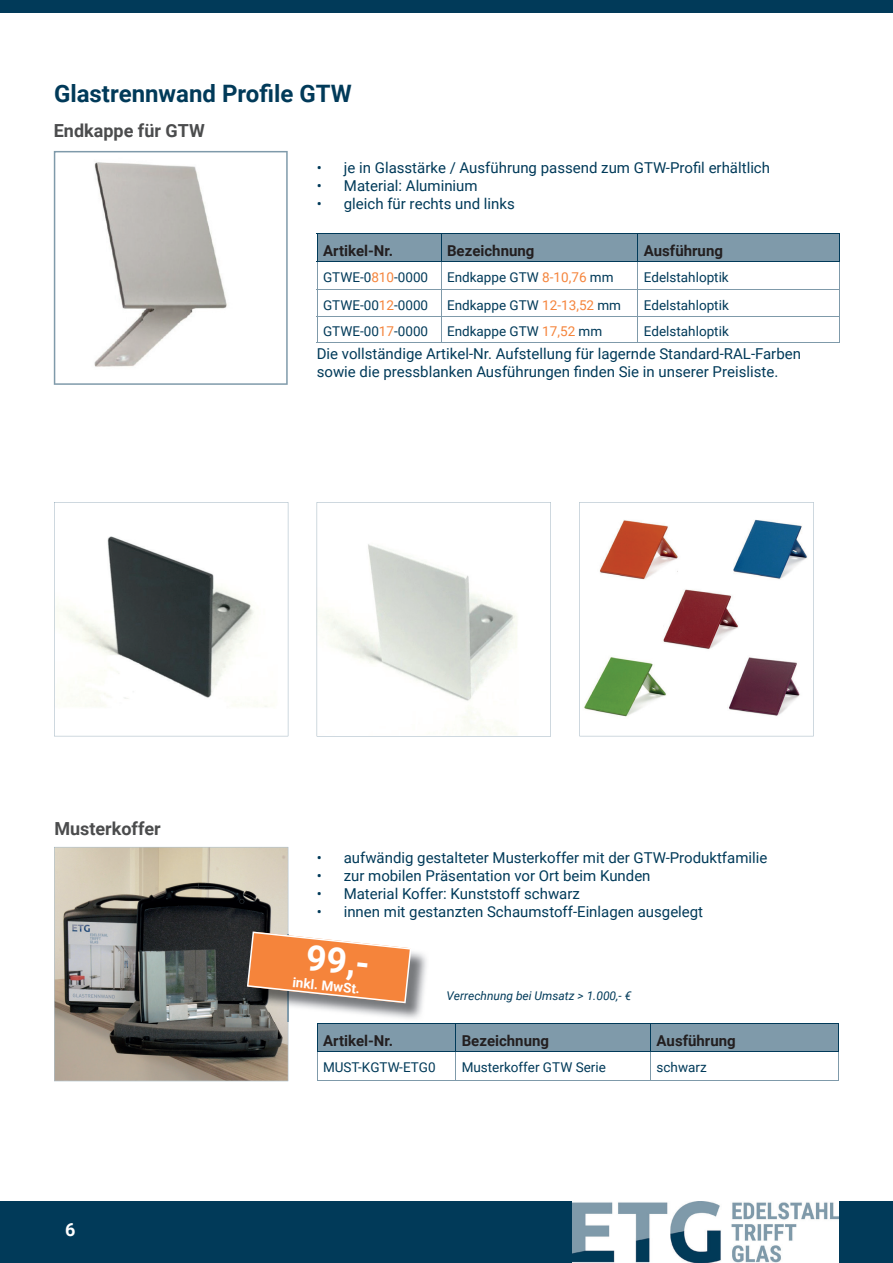
<style>
.page{position:relative;width:893px;height:1263px;background:#fff}
.page>*{position:absolute;margin:0;border:0;box-sizing:border-box;transform-origin:0 0}
.t1{font:700 36px "Roboto";color:#fff}
.t2{font:700 24px "Roboto";color:#013a59}
.t3{font:700 18px "Roboto";color:#4b4c4d}
.t4{font:700 18px "Roboto";color:#fff}
.t5{font:15px/18px "Roboto";color:#013a59}
.t6{font:700 15px "Roboto";color:#231f20}
.t7{font:13.5px "Roboto";color:#013a59}
.t8{font:700 13.5px "Roboto";color:#fff}
.t9{font:italic 12px "Roboto";color:#013a59}
.s1{color:#f5843b}
</style>
<div class="page">
<div style="left:0;top:0;width:893px;height:13px;background:#013a59"></div>
<div style="left:0;top:1201px;width:893px;height:62px;background:#013a59"></div>
<img style="left:572px;top:1201px;width:267px;height:62px">
<svg style="left:54px;top:151px;width:234px;height:234px"></svg>
<hr style="left:317px;top:233px;width:124px;height:1px;background:#013a59">
<hr style="left:441px;top:233px;width:197px;height:1px;background:#013a59">
<hr style="left:638px;top:233px;width:201px;height:1px;background:#013a59">
<svg style="left:317px;top:234px;width:523px;height:108px"></svg>
<hr style="left:317px;top:342px;width:124px;height:1px;background:#7f9aaa">
<hr style="left:441px;top:342px;width:197px;height:1px;background:#7f9aaa">
<hr style="left:638px;top:342px;width:201px;height:1px;background:#7f9aaa">
<svg style="left:579px;top:502px;width:235px;height:234px"></svg>
<svg style="left:317px;top:502px;width:234px;height:234px"></svg>
<svg style="left:54px;top:502px;width:234px;height:234px"></svg>
<svg style="left:54px;top:847px;width:234px;height:234px"></svg>
<hr style="left:317px;top:1023px;width:139px;height:1px;background:#013a59">
<hr style="left:456px;top:1023px;width:195px;height:1px;background:#013a59">
<hr style="left:651px;top:1023px;width:188px;height:1px;background:#013a59">
<svg style="left:317px;top:1024px;width:522px;height:56px"></svg>
<hr style="left:317px;top:1080px;width:139px;height:1px;background:#7f9aaa">
<hr style="left:456px;top:1080px;width:195px;height:1px;background:#7f9aaa">
<hr style="left:651px;top:1080px;width:188px;height:1px;background:#7f9aaa">
<img style="left:250px;top:952px;width:177px;height:69px">
<img style="left:288px;top:1003px;width:1px;height:18px">
<svg style="left:247px;top:931px;width:164px;height:72px"></svg>
<h2 class="t2" style="left:54px;top:76px;width:299px">Glastrennwand Profile GTW</h2>
<p class="t3" style="left:54px;top:118px;width:152px">Endkappe für GTW</p>
<p class="t5" style="left:317px;top:158px;width:455px">• je in Glasstärke / Ausführung passend zum GTW-Profil erhältlich</p>
<p class="t5" style="left:317px;top:176px;width:162px">• Material: Aluminium</p>
<p class="t5" style="left:317px;top:194px;width:199px">• gleich für rechts und links</p>
<p class="t6" style="left:323px;top:240px;width:72px">Artikel-Nr.</p>
<p class="t6" style="left:447px;top:240px;width:89px">Bezeichnung</p>
<p class="t6" style="left:644px;top:240px;width:81px">Ausführung</p>
<p class="t7" style="left:323px;top:267px;width:107px">GTWE-0<span class="s1">810</span>-0000</p>
<p class="t7" style="left:447px;top:267px;width:168px">Endkappe GTW <span class="s1">8-10,76</span> mm</p>
<p class="t7" style="left:644px;top:267px;width:86px">Edelstahloptik</p>
<p class="t7" style="left:323px;top:296px;width:107px">GTWE-00<span class="s1">12</span>-0000</p>
<p class="t7" style="left:447px;top:296px;width:176px">Endkappe GTW <span class="s1">12-13,52</span> mm</p>
<p class="t7" style="left:644px;top:296px;width:86px">Edelstahloptik</p>
<p class="t7" style="left:323px;top:322px;width:107px">GTWE-00<span class="s1">17</span>-0000</p>
<p class="t7" style="left:447px;top:322px;width:157px">Endkappe GTW <span class="s1">17,52</span> mm</p>
<p class="t7" style="left:644px;top:322px;width:86px">Edelstahloptik</p>
<p class="t5" style="left:317px;top:344px;width:486px">Die vollständige Artikel-Nr. Aufstellung für lagernde Standard-RAL-Farben sowie die pressblanken Ausführungen finden Sie in unserer Preisliste.</p>
<p class="t3" style="left:54px;top:816px;width:108px">Musterkoffer</p>
<p class="t4" style="left:65px;top:1216px;width:12px">6</p>
<p class="t5" style="left:317px;top:848px;width:452px">• aufwändig gestalteter Musterkoffer mit der GTW-Produktfamilie</p>
<p class="t5" style="left:317px;top:866px;width:335px">• zur mobilen Präsentation vor Ort beim Kunden</p>
<p class="t5" style="left:317px;top:884px;width:265px">• Material Koffer: Kunststoff schwarz</p>
<p class="t5" style="left:317px;top:902px;width:388px">• innen mit gestanzten Schaumstoff-Einlagen ausgelegt</p>
<h1 class="t1" style="left:309px;top:932px;width:66px;rotate:6deg">99,-</h1>
<p class="t8" style="left:294px;top:972px;width:69px;rotate:6deg">inkl. MwSt.</p>
<p class="t9" style="left:446px;top:987px;width:186px">Verrechnung bei Umsatz &gt; 1.000,- €</p>
<p class="t6" style="left:323px;top:1030px;width:72px">Artikel-Nr.</p>
<p class="t6" style="left:462px;top:1030px;width:89px">Bezeichnung</p>
<p class="t6" style="left:657px;top:1030px;width:81px">Ausführung</p>
<p class="t7" style="left:323px;top:1057px;width:114px">MUST-KGTW-ETG0</p>
<p class="t7" style="left:462px;top:1057px;width:146px">Musterkoffer GTW Serie</p>
<p class="t7" style="left:657px;top:1057px;width:52px">schwarz</p>
</div>
